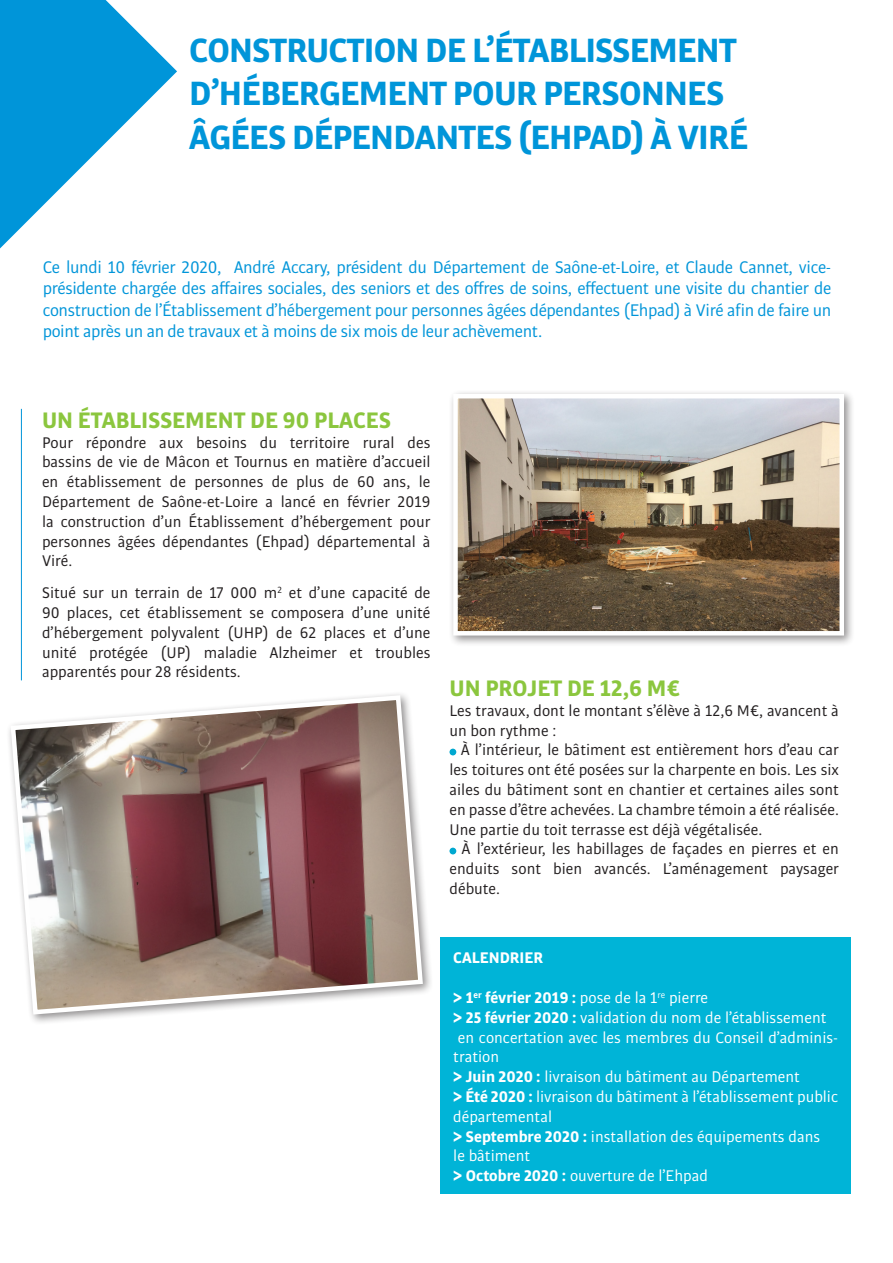
<style>
.page{position:relative;width:893px;height:1263px;background:#fff}
.page>*{position:absolute;margin:0;border:0;box-sizing:border-box;transform-origin:0 0}
.t1{font:700 36px "Bulo";letter-spacing:-.02em;color:#0095d9}
.t2{font:700 24px "Bulo";color:#8bc63e}
.t3{font:18px/21.6px "Bulo";letter-spacing:-.02em;color:#0095d9;text-align:justify}
.t4{font:16.5px/19.8px "Bulo";color:#231f20;text-align:justify}
.t5{font:16.5px/19.8px "Bulo";color:#fff}
.t6{font:700 16.5px "Bulo";color:#fff}
.s1{font-weight:700}
</style>
<div class="page">
<svg style="left:0;top:0;width:177px;height:248px"></svg>
<hr style="left:21px;top:409px;width:1px;height:271px;background:#0095d9">
<div style="left:449px;top:749px;width:7px;height:6px;background:#00a8d0;border-radius:50%"></div>
<div style="left:449px;top:848px;width:7px;height:6px;background:#00a8d0;border-radius:50%"></div>
<div style="left:6px;top:690px;width:428px;height:335px;background:#231f20;opacity:.5"></div>
<svg style="left:8px;top:693px;width:417px;height:324px"></svg>
<div style="left:440px;top:938px;width:411px;height:256px;background:#00b4d7"></div>
<div style="left:448px;top:389px;width:407px;height:258px;background:#231f20;opacity:.5"></div>
<img style="left:458px;top:399px;width:381px;height:231px">
<div style="left:453px;top:394px;width:391px;height:241px;border:4px solid #fff"></div>
<p class="t1" style="left:189px;top:27px;width:549px">CONSTRUCTION DE L’ÉTABLISSEMENT</p>
<p class="t1" style="left:189px;top:70px;width:537px">D’HÉBERGEMENT POUR PERSONNES</p>
<p class="t1" style="left:189px;top:114px;width:561px">ÂGÉES DÉPENDANTES (EHPAD) À VIRÉ</p>
<p class="t3" style="left:43px;top:255px;width:790px">Ce lundi 10 février 2020, André Accary, président du Département de Saône-et-Loire, et Claude Cannet, vice&shy;présidente chargée des affaires sociales, des seniors et des offres de soins, effectuent une visite du chantier de construction de l’Établissement d’hébergement pour personnes âgées dépendantes (Ehpad) à Viré afin de faire un point après un an de travaux et à moins de six mois de leur achèvement.</p>
<p class="t2" style="left:42px;top:404px;width:350px">UN ÉTABLISSEMENT DE 90 PLACES</p>
<p class="t4" style="left:42px;top:432px;width:390px">Pour répondre aux besoins du territoire rural des bassins de vie de Mâcon et Tournus en matière d’accueil en établissement de personnes de plus de 60 ans, le Département de Saône-et-Loire a lancé en février 2019 la construction d’un Établissement d’hébergement pour personnes âgées dépendantes (Ehpad) départemental à Viré.</p>
<p class="t4" style="left:42px;top:583px;width:390px">Situé sur un terrain de 17 000 m<sup>2</sup> et d’une capacité de 90 places, cet établissement se composera d’une unité d’hébergement polyvalent (UHP) de 62 places et d’une unité protégée (UP) maladie Alzheimer et troubles apparentés pour 28 résidents.</p>
<p class="t2" style="left:449px;top:673px;width:233px">UN PROJET DE 12,6 M€</p>
<p class="t4" style="left:449px;top:700px;width:391px">Les travaux, dont le montant s’élève à 12,6 M€, avancent à un bon rythme :</p>
<p class="t4" style="left:449px;top:740px;width:391px;text-indent:11px">À l’intérieur, le bâtiment est entièrement hors d’eau car les toitures ont été posées sur la charpente en bois. Les six ailes du bâtiment sont en chantier et certaines ailes sont en passe d’être achevées. La chambre témoin a été réalisée.<br>Une partie du toit terrasse est déjà végétalisée.</p>
<p class="t4" style="left:449px;top:839px;width:391px;text-indent:12px">À l’extérieur, les habillages de façades en pierres et en enduits sont bien avancés. L’aménagement paysager débute.</p>
<p class="t6" style="left:453px;top:947px;width:91px">CALENDRIER</p>
<p class="t5" style="left:453px;top:987px;width:256px"><span class="s1">&gt; 1</span><sup>er</sup> <span class="s1">février 2019 :</span> pose de la 1<sup>re</sup> pierre</p>
<p class="t5" style="left:453px;top:1007px;width:375px"><span class="s1">&gt; 25 février 2020 :</span> validation du nom de l’établissement</p>
<p class="t5" style="left:453px;top:1027px;width:386px">en concertation avec les membres du Conseil d’adminis&shy;tration</p>
<p class="t5" style="left:453px;top:1067px;width:348px"><span class="s1">&gt; Juin 2020 :</span> livraison du bâtiment au Département</p>
<p class="t5" style="left:453px;top:1086px;width:386px"><span class="s1">&gt; Été 2020 :</span> livraison du bâtiment à l’établissement public départemental</p>
<p class="t5" style="left:453px;top:1126px;width:368px"><span class="s1">&gt; Septembre 2020 :</span> installation des équipements dans</p>
<p class="t5" style="left:453px;top:1146px;width:79px">le bâtiment</p>
<p class="t5" style="left:453px;top:1166px;width:256px"><span class="s1">&gt; Octobre 2020 :</span> ouverture de l’Ehpad</p>
</div>
